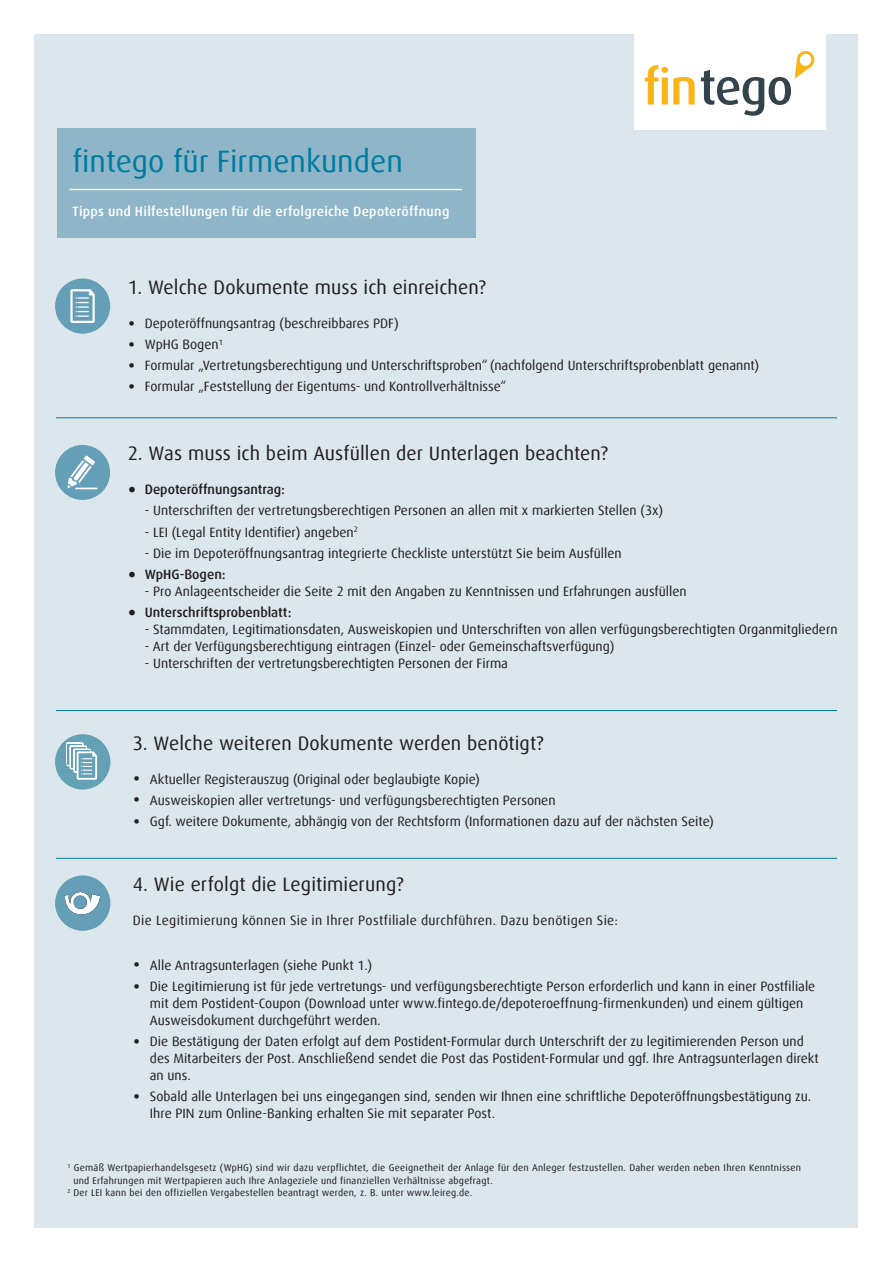
<style>
.page{position:relative;width:893px;height:1263px;background:#fff}
.page>*{position:absolute;margin:0;border:0;box-sizing:border-box;transform-origin:0 0}
.Copy_Headline{font:30.9px "Dax Offc";color:#007ca1}
.Subline{font:19.5px "Dax Offc";letter-spacing:.005em;color:#231f20}
.Aufzählung{font:13.5px/17px "Dax Offc";color:#231f20}
.Fließtext{font:13.5px "Dax Offc";letter-spacing:.025em;color:#231f20}
.t1{font:500 13.5px "Dax Offc";color:#231f20}
.Copy_Headline-2{font:500 13.5px "Dax Offc";letter-spacing:.02em;color:#fff}
.Marginalie{font:9.75px/12.8px "Dax Offc";letter-spacing:.025em;color:#231f20}
.s1{font-size:24px}
</style>
<div class="page">
<div style="left:35px;top:35px;width:823px;height:1193px;background:#dbe6ed"></div>
<hr style="left:56px;top:418px;width:781px;height:1px;background:#007ca1">
<hr style="left:56px;top:710px;width:781px;height:1px;background:#007ca1">
<hr style="left:56px;top:858px;width:781px;height:1px;background:#007ca1">
<div style="left:634px;top:0;width:192px;height:130px;background:#fff"></div>
<svg style="left:645px;top:65px;width:50px;height:39px"></svg>
<svg style="left:701px;top:51px;width:114px;height:65px"></svg>
<div style="left:57px;top:128px;width:418px;height:109px;background:#8fb5c8"></div>
<hr style="left:70px;top:189px;width:392px;height:1px;background:#fff">
<div style="left:55px;top:445px;width:55px;height:55px;background:#649fb7;border-radius:50%"></div>
<svg style="left:67px;top:455px;width:31px;height:34px"></svg>
<div style="left:55px;top:279px;width:55px;height:55px;background:#649fb7;border-radius:50%"></div>
<svg style="left:70px;top:289px;width:25px;height:34px"></svg>
<div style="left:55px;top:875px;width:55px;height:56px;background:#649fb7;border-radius:50%"></div>
<img style="left:66px;top:892px;width:34px;height:23px">
<div style="left:55px;top:734px;width:55px;height:55px;background:#64a1b5;border-radius:50%"></div>
<svg style="left:66px;top:742px;width:31px;height:38px"></svg>
<p class="Copy_Headline" style="left:73px;top:142px;width:332px">fintego für Firmenkunden</p>
<p class="Copy_Headline-2" style="left:73px;top:202px;width:378px">Tipps und Hilfestellungen für die erfolgreiche Depoteröffnung</p>
<p class="Subline" style="left:128px;top:275px;width:360px">1. Welche Dokumente muss ich einreichen?</p>
<p class="Aufzählung" style="left:128px;top:315px;width:273px"><span class="s1">•</span> Depoteröffnungsantrag (beschreibbares PDF)</p>
<p class="Aufzählung" style="left:128px;top:336px;width:97px"><span class="s1">•</span> WpHG Bogen<sup>1</sup></p>
<p class="Aufzählung" style="left:128px;top:357px;width:633px"><span class="s1">•</span> Formular „Vertretungsberechtigung und Unterschriftsproben“ (nachfolgend Unterschriftsprobenblatt genannt)</p>
<p class="Aufzählung" style="left:128px;top:378px;width:380px"><span class="s1">•</span> Formular „Feststellung der Eigentums- und Kontrollverhältnisse“</p>
<p class="Subline" style="left:128px;top:441px;width:482px">2. Was muss ich beim Ausfüllen der Unterlagen beachten?</p>
<p class="t1" style="left:128px;top:481px;width:159px"><span class="s1">•</span> Depoteröffnungsantrag:</p>
<p class="Aufzählung" style="left:145px;top:502px;width:520px">- Unterschriften der vertretungsberechtigen Personen an allen mit x markierten Stellen (3x)</p>
<p class="Aufzählung" style="left:145px;top:524px;width:215px">- LEI (Legal Entity Identifier) angeben<sup>2</sup></p>
<p class="Aufzählung" style="left:145px;top:545px;width:478px">- Die im Depoteröffnungsantrag integrierte Checkliste unterstützt Sie beim Ausfüllen</p>
<p class="t1" style="left:128px;top:566px;width:99px"><span class="s1">•</span> WpHG-Bogen:</p>
<p class="Aufzählung" style="left:145px;top:583px;width:543px">- Pro Anlageentscheider die Seite 2 mit den Angaben zu Kenntnissen und Erfahrungen ausfüllen</p>
<p class="t1" style="left:128px;top:604px;width:165px"><span class="s1">•</span> Unterschriftsprobenblatt:</p>
<p class="Aufzählung" style="left:145px;top:621px;width:694px">- Stammdaten, Legitimationsdaten, Ausweiskopien und Unterschriften von allen verfügungsberechtigten Organmitgliedern</p>
<p class="Aufzählung" style="left:145px;top:638px;width:471px">- Art der Verfügungsberechtigung eintragen (Einzel- oder Gemeinschaftsverfügung)</p>
<p class="Aufzählung" style="left:145px;top:655px;width:365px">- Unterschriften der vertretungsberechtigten Personen der Firma</p>
<p class="Subline" style="left:133px;top:730px;width:412px">3. Welche weiteren Dokumente werden benötigt?</p>
<p class="Aufzählung" style="left:133px;top:770px;width:348px"><span class="s1">•</span> Aktueller Registerauszug (Original oder beglaubigte Kopie)</p>
<p class="Aufzählung" style="left:133px;top:792px;width:424px"><span class="s1">•</span> Ausweiskopien aller vertretungs- und verfügungsberechtigten Personen</p>
<p class="Aufzählung" style="left:133px;top:813px;width:582px"><span class="s1">•</span> Ggf. weitere Dokumente, abhängig von der Rechtsform (Informationen dazu auf der nächsten Seite)</p>
<p class="Subline" style="left:133px;top:872px;width:272px">4. Wie erfolgt die Legitimierung?</p>
<p class="Fließtext" style="left:133px;top:912px;width:487px">Die Legitimierung können Sie in Ihrer Postfiliale durchführen. Dazu benötigen Sie:</p>
<p class="Aufzählung" style="left:133px;top:956px;width:241px"><span class="s1">•</span> Alle Antragsunterlagen (siehe Punkt 1.)</p>
<p class="Aufzählung" style="left:150px;top:978px;width:667px;text-indent:-17px"><span class="s1">•</span> Die Legitimierung ist für jede vertretungs- und verfügungsberechtigte Person erforderlich und kann in einer Postfiliale mit dem Postident-Coupon (Download unter www.fintego.de/depoteroeffnung-firmenkunden) und einem gültigen<br>Ausweisdokument durchgeführt werden.</p>
<p class="Aufzählung" style="left:150px;top:1033px;width:670px;text-indent:-17px"><span class="s1">•</span> Die Bestätigung der Daten erfolgt auf dem Postident-Formular durch Unterschrift der zu legitimierenden Person und des Mitarbeiters der Post. Anschließend sendet die Post das Postident-Formular und ggf. Ihre Antragsunterlagen direkt an uns.</p>
<p class="Aufzählung" style="left:150px;top:1088px;width:663px;text-indent:-17px"><span class="s1">•</span> Sobald alle Unterlagen bei uns eingegangen sind, senden wir Ihnen eine schriftliche Depoteröffnungsbestätigung zu.<br>Ihre PIN zum Online-Banking erhalten Sie mit separater Post.</p>
<p class="Marginalie" style="left:73px;top:1161px;width:729px;text-indent:-6px"><sup>1</sup> Gemäß Wertpapierhandelsgesetz (WpHG) sind wir dazu verpflichtet, die Geeignetheit der Anlage für den Anleger festzustellen. Daher werden neben Ihren Kenntnissen und Erfahrungen mit Wertpapieren auch Ihre Anlageziele und finanziellen Verhältnisse abgefragt.</p>
<p class="Marginalie" style="left:68px;top:1187px;width:406px"><sup>2</sup> Der LEI kann bei den offiziellen Vergabestellen beantragt werden, z. B. unter www.leireg.de.</p>
</div>
